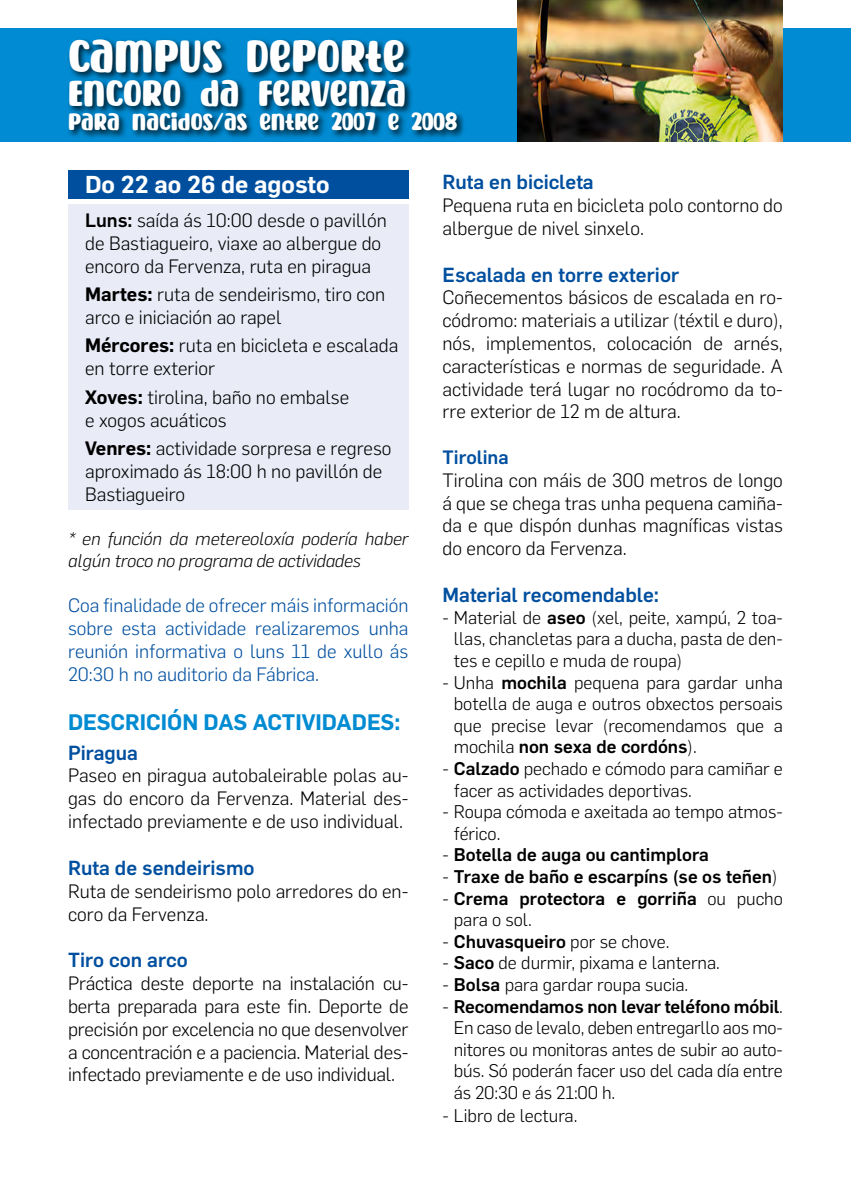
<style>
.page{position:relative;width:851px;height:1191px;background:#fff}
.page>*{position:absolute;margin:0;border:0;box-sizing:border-box;transform-origin:0 0}
.t1{font:46px "Caramel Sweets";color:#fff}
.t2{font:37px "Caramel Sweets";color:#fff}
.t3{font:24px "Caramel Sweets";color:#fff}
.t4{font:600 24px "Flama";color:#fff}
.t5{font:600 22px "Flama";color:#008bd2}
.t6{font:500 20px "Flama";color:#004f9f}
.t7{font:300 19px/22.8px "Flama";color:#000}
.t8{font:300 19px/22.8px "Flama";color:#004f9f;text-align:justify}
.t9{font:500 19px "Flama";color:#004f9f}
.t10{font:300 18px/21.6px "Flama";color:#000;text-align:justify}
.t11{font:500 18px/21.6px "Flama";color:#000}
.t12{font:italic 300 18px/21.6px "Flama";letter-spacing:-.005em;color:#000}
.s1{font-weight:500}
.s2{font-weight:600}
.s3{font-weight:300}
</style>
<div class="page">
<div style="left:0;top:28px;width:850px;height:114px;background:#008bd2"></div>
<div style="left:68px;top:204px;width:340px;height:305px;background:#e9ebf7"></div>
<div style="left:68px;top:170px;width:340px;height:28px;background:#004f9f"></div>
<div style="left:67px;top:38px;width:399px;height:102px;background:#000;opacity:.75"></div>
<img style="left:517px;top:0;width:265px;height:142px">
<h1 class="t1" style="left:68px;top:33px;width:338px">CAMPUS DEPORTE</h1>
<h2 class="t2" style="left:68px;top:75px;width:339px">ENCORO DA FERVENZA</h2>
<p class="t3" style="left:68px;top:110px;width:390px">PARA NACIDOS/AS ENTRE 2007 E 2008</p>
<p class="t4" style="left:85px;top:167px;width:246px">Do 22 ao 26 de agosto</p>
<p class="t7" style="left:85px;top:208px;width:303px"><span class="s1">Luns:</span> saída ás 10:00 desde o pavillón de Bastiagueiro, viaxe ao albergue do encoro da Fervenza, ruta en piragua</p>
<p class="t7" style="left:85px;top:282px;width:302px"><span class="s2">Martes:</span> ruta de sendeirismo, tiro con arco e iniciación ao rapel</p>
<p class="t7" style="left:85px;top:333px;width:314px"><span class="s2">Mércores:</span> ruta en bicicleta e escalada en torre exterior</p>
<p class="t7" style="left:85px;top:384px;width:265px"><span class="s2">Xoves:</span> tirolina, baño no embalse e xogos acuáticos</p>
<p class="t7" style="left:85px;top:436px;width:308px"><span class="s2">Venres:</span> actividade sorpresa e regreso aproximado ás 18:00 h no pavillón de<br>Bastiagueiro</p>
<p class="t12" style="left:68px;top:527px;width:342px">* en función da metereoloxía podería haber algún troco no programa de actividades</p>
<p class="t8" style="left:68px;top:593px;width:342px">Coa finalidade de ofrecer máis información sobre esta actividade realizaremos unha reunión informativa o luns 11 de xullo ás 20:30 h no auditorio da Fábrica.</p>
<p class="t5" style="left:68px;top:706px;width:334px">DESCRICIÓN DAS ACTIVIDADES:</p>
<p class="t6" style="left:68px;top:738px;width:71px">Piragua</p>
<p class="t7" style="left:68px;top:763px;width:342px;text-align:justify">Paseo en piragua autobaleirable polas au&shy;gas do encoro da Fervenza. Material des&shy;infectado previamente e de uso individual.</p>
<p class="t6" style="left:68px;top:853px;width:188px">Ruta de sendeirismo</p>
<p class="t7" style="left:68px;top:878px;width:342px">Ruta de sendeirismo polo arredores do en&shy;coro da Fervenza.</p>
<p class="t6" style="left:68px;top:945px;width:121px">Tiro con arco</p>
<p class="t7" style="left:68px;top:971px;width:342px;text-align:justify">Práctica deste deporte na instalación cu&shy;berta preparada para este fin. Deporte de precisión por excelencia no que desenvolver a concentración e a paciencia. Material des&shy;infectado previamente e de uso individual.</p>
<p class="t6" style="left:442px;top:168px;width:153px">Ruta en bicicleta</p>
<p class="t7" style="left:442px;top:193px;width:342px">Pequena ruta en bicicleta polo contorno do albergue de nivel sinxelo.</p>
<p class="t6" style="left:442px;top:260px;width:238px">Escalada en torre exterior</p>
<p class="t7" style="left:442px;top:285px;width:342px;text-align:justify">Coñecementos básicos de escalada en ro&shy;códromo: materiais a utilizar (téxtil e duro), nós, implementos, colocación de arnés, características e normas de seguridade. A actividade terá lugar no rocódromo da to&shy;rre exterior de 12 m de altura.</p>
<p class="t9" style="left:442px;top:443px;width:68px">Tirolina</p>
<p class="t7" style="left:442px;top:468px;width:342px;text-align:justify">Tirolina con máis de 300 metros de longo á que se chega tras unha pequena camiña&shy;da e que dispón dunhas magníficas vistas do encoro da Fervenza.</p>
<p class="t6" style="left:442px;top:580px;width:218px">Material recomendable:</p>
<p class="t10" style="left:454px;top:605px;width:330px;text-indent:-11px">- Material de <span class="s1">aseo</span> (xel, peite, xampú, 2 toa&shy;llas, chancletas para a ducha, pasta de den&shy;tes e cepillo e muda de roupa)</p>
<p class="t10" style="left:454px;top:670px;width:330px;text-indent:-11px">- Unha <span class="s1">mochila</span> pequena para gardar unha botella de auga e outros obxectos persoais que precise levar (recomendamos que a mochila <span class="s1">non sexa de cordóns</span>).</p>
<p class="t10" style="left:454px;top:757px;width:330px;text-indent:-11px">- <span class="s1">Calzado</span> pechado e cómodo para camiñar e facer as actividades deportivas.</p>
<p class="t10" style="left:454px;top:800px;width:330px;text-indent:-11px">- Roupa cómoda e axeitada ao tempo atmos&shy;férico.</p>
<p class="t11" style="left:442px;top:843px;width:268px"><span class="s3">-</span> Botella de auga ou cantimplora</p>
<p class="t11" style="left:442px;top:864px;width:336px"><span class="s3">-</span> Traxe de baño e escarpíns (se os teñen<span class="s3">)</span></p>
<p class="t11" style="left:454px;top:886px;width:330px;text-indent:-11px"><span class="s3">-</span> Crema protectora e gorriña <span class="s3">ou pucho para o sol.</span></p>
<p class="t10" style="left:442px;top:929px;width:228px">- <span class="s1">Chuvasqueiro</span> por se chove.</p>
<p class="t10" style="left:442px;top:951px;width:279px">- <span class="s1">Saco</span> de durmir, pixama e lanterna.</p>
<p class="t10" style="left:442px;top:973px;width:247px">- <span class="s1">Bolsa</span> para gardar roupa sucia.</p>
<p class="t10" style="left:454px;top:994px;width:330px;text-indent:-11px">- <span class="s1">Recomendamos non levar teléfono móbil</span>.<br>En caso de levalo, deben entregarllo aos mo&shy;nitores ou monitoras antes de subir ao auto&shy;bús. Só poderán facer uso del cada día entre ás 20:30 e ás 21:00 h.</p>
<p class="t10" style="left:442px;top:1103px;width:136px">- Libro de lectura.</p>
</div>
